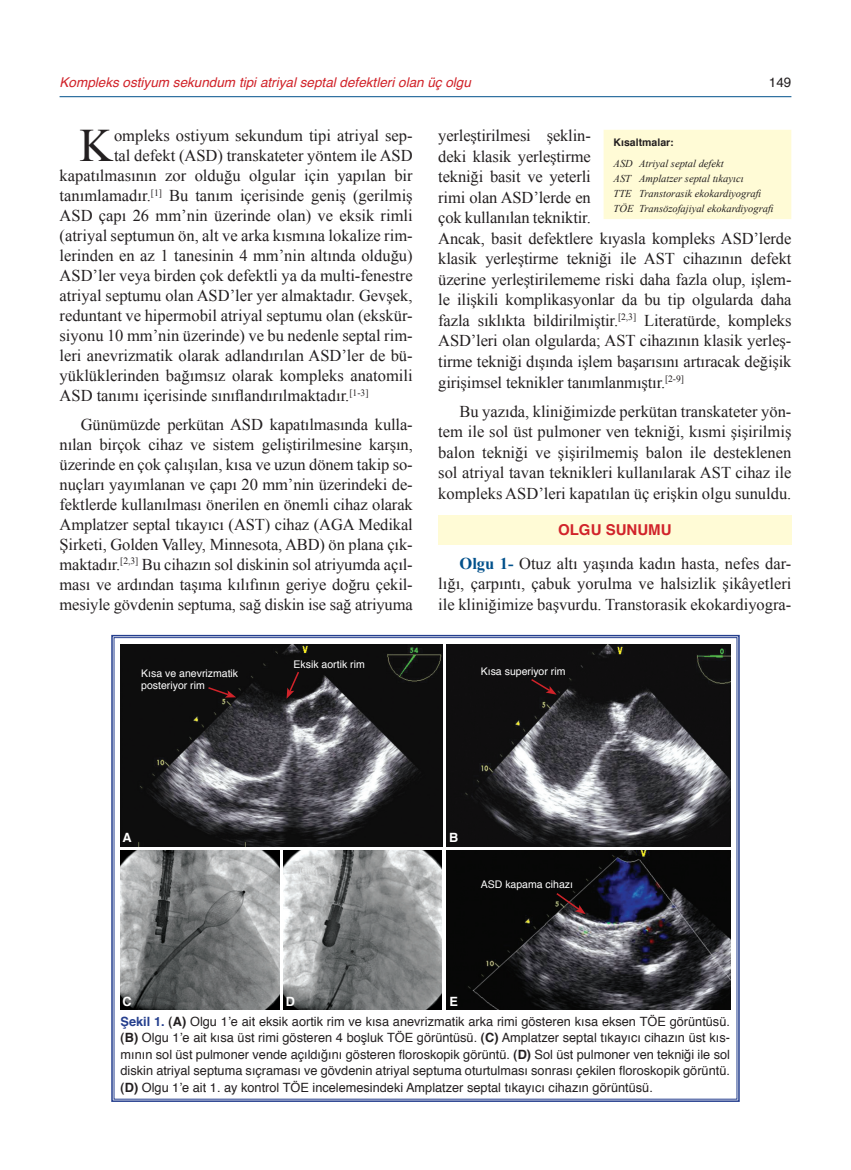
<style>
.page{position:relative;width:851px;height:1170px;background:#fff}
.page>*{position:absolute;margin:0;border:0;box-sizing:border-box;transform-origin:0 0}
.t1{font:46.5px "Times New Roman";color:#231f20}
.t2{font:16.5px/20.5px "Times New Roman";color:#231f20;text-align:justify}
.t3{font:700 15px "Helvetica";color:#d1232a}
.t4{font:italic 13.5px "Helvetica";color:#d1232a}
.t5{font:13.5px "Helvetica";color:#231f20}
.t6{font:12.75px/16.5px "Helvetica";color:#231f20;text-align:justify}
.t7{font:700 12.75px "Helvetica";color:#fff}
.t8{font:italic 10.5px/15px "Times New Roman";color:#231f20}
.t9{font:10.5px/12px "Helvetica";color:#fff}
.t10{font:700 10.5px "Helvetica";color:#231f20}
.s1{font-weight:700;color:#01508b}
.s2{font-weight:700;color:#253f8e}
.s3{font-weight:700}
</style>
<div class="page">
<div style="left:438px;top:515px;width:353px;height:30px;background:#fffbd6"></div>
<div style="left:604px;top:130px;width:186px;height:88px;background:#fffbd6"></div>
<div style="left:603px;top:130px;width:188px;height:89px;border:2px solid #fffbd6"></div>
<svg style="left:111px;top:634px;width:629px;height:468px"></svg>
<img style="left:120px;top:644px;width:322px;height:202px">
<img style="left:446px;top:644px;width:284px;height:202px">
<img style="left:120px;top:850px;width:159px;height:159px">
<img style="left:283px;top:850px;width:159px;height:159px">
<img style="left:446px;top:850px;width:284px;height:159px">
<svg style="left:206px;top:686px;width:30px;height:11px"></svg>
<svg style="left:286px;top:670px;width:14px;height:28px"></svg>
<svg style="left:529px;top:677px;width:27px;height:17px"></svg>
<svg style="left:554px;top:891px;width:31px;height:23px"></svg>
<hr style="left:60px;top:96px;width:731px;height:1px;background:#01508b">
<p class="t4" style="left:60px;top:71px;width:413px">Kompleks ostiyum sekundum tipi atriyal septal defektleri olan üç olgu</p>
<p class="t5" style="left:768px;top:73px;width:24px">149</p>
<p class="t2" style="left:438px;top:125px;width:355px;text-align:left">yerleştirilmesi şeklin-<br>deki klasik yerleştirme<br>tekniği basit ve yeterli<br>rimi olan ASD’lerde en<br>çok kullanılan tekniktir.<br>Ancak, basit defektlere kıyasla kompleks ASD’lerde klasik yerleştirme tekniği ile AST cihazının defekt üzerine yerleştirilememe riski daha fazla olup, işlem&shy;le ilişkili komplikasyonlar da bu tip olgularda daha fazla sıklıkta bildirilmiştir.<sup>[2,3]</sup> Literatürde, kompleks ASD’leri olan olgularda; AST cihazının klasik yerleş&shy;tirme tekniği dışında işlem başarısını artıracak değişik girişimsel teknikler tanımlanmıştır.<sup>[2-9]</sup></p>
<p class="t2" style="left:438px;top:400px;width:354px;text-indent:21px">Bu yazıda, kliniğimizde perkütan transkateter yön&shy;tem ile sol üst pulmoner ven tekniği, kısmi şişirilmiş balon tekniği ve şişirilmemiş balon ile desteklenen sol atriyal tavan teknikleri kullanılarak AST cihaz ile kompleks ASD’leri kapatılan üç erişkin olgu sunuldu.</p>
<p class="t3" style="left:558px;top:519px;width:115px">OLGU SUNUMU</p>
<p class="t2" style="left:438px;top:552px;width:354px;text-indent:21px"><span class="s1">Olgu 1-</span> Otuz altı yaşında kadın hasta, nefes dar&shy;lığı, çarpıntı, çabuk yorulma ve halsizlik şikâyetleri ile kliniğimize başvurdu. Transtorasik ekokardiyogra-</p>
<p class="t2" style="left:114px;top:125px;width:300px">ompleks ostiyum sekundum tipi atriyal sep-</p>
<p class="t2" style="left:114px;top:145px;width:300px">tal defekt (ASD) transkateter yöntem ile ASD</p>
<p class="t2" style="left:60px;top:165px;width:354px">kapatılmasının zor olduğu olgular için yapılan bir</p>
<p class="t2" style="left:60px;top:185px;width:354px">tanımlamadır.<sup>[1]</sup> Bu tanım içerisinde geniş (gerilmiş</p>
<p class="t2" style="left:60px;top:205px;width:354px">ASD çapı 26 mm’nin üzerinde olan) ve eksik rimli</p>
<p class="t2" style="left:60px;top:225px;width:354px">(atriyal septumun ön, alt ve arka kısmına lokalize rim-</p>
<p class="t2" style="left:60px;top:245px;width:354px">lerinden en az 1 tanesinin 4 mm’nin altında olduğu)</p>
<p class="t2" style="left:60px;top:265px;width:354px">ASD’ler veya birden çok defektli ya da multi-fenestre</p>
<p class="t2" style="left:60px;top:285px;width:354px">atriyal septumu olan ASD’ler yer almaktadır. Gevşek,</p>
<p class="t2" style="left:60px;top:305px;width:354px">reduntant ve hipermobil atriyal septumu olan (ekskür-</p>
<p class="t2" style="left:60px;top:325px;width:354px">siyonu 10 mm’nin üzerinde) ve bu nedenle septal rim-</p>
<p class="t2" style="left:60px;top:345px;width:354px">leri anevrizmatik olarak adlandırılan ASD’ler de bü-</p>
<p class="t2" style="left:60px;top:365px;width:354px">yüklüklerinden bağımsız olarak kompleks anatomili</p>
<p class="t2" style="left:60px;top:385px;width:310px">ASD tanımı içerisinde sınıflandırılmaktadır.<sup>[1-3]</sup></p>
<p class="t2" style="left:60px;top:414px;width:355px;line-height:20px;text-indent:21px">Günümüzde perkütan ASD kapatılmasında kulla&shy;nılan birçok cihaz ve sistem geliştirilmesine karşın, üzerinde en çok çalışılan, kısa ve uzun dönem takip so&shy;nuçları yayımlanan ve çapı 20 mm’nin üzerindeki de&shy;fektlerde kullanılması önerilen en önemli cihaz olarak Amplatzer septal tıkayıcı (AST) cihaz (AGA Medikal Şirketi, Golden Valley, Minnesota, ABD) ön plana çık&shy;maktadır.<sup>[2,3]</sup> Bu cihazın sol diskinin sol atriyumda açıl&shy;ması ve ardından taşıma kılıfının geriye doğru çekil&shy;mesiyle gövdenin septuma, sağ diskin ise sağ atriyuma</p>
<h1 class="t1" style="left:80px;top:114px;width:35px">K</h1>
<p class="t10" style="left:613px;top:135px;width:62px">Kısaltmalar:</p>
<p class="t8" style="left:613px;top:156px;width:163px">ASD Atriyal septal defekt<br>AST Amplatzer septal tıkayıcı<br>TTE Transtorasik ekokardiyografi<br>TÖE Transözofajiyal ekokardiyografi</p>
<p class="t9" style="left:141px;top:667px;width:98px">Kısa ve anevrizmatik posteriyor rim</p>
<p class="t9" style="left:293px;top:659px;width:73px">Eksik aortik rim</p>
<p class="t9" style="left:480px;top:666px;width:86px">Kısa superiyor rim</p>
<p class="t7" style="left:123px;top:829px;width:11px">A</p>
<p class="t7" style="left:449px;top:829px;width:11px">B</p>
<p class="t9" style="left:480px;top:879px;width:94px">ASD kapama cihazı</p>
<p class="t7" style="left:122px;top:993px;width:11px">C</p>
<p class="t7" style="left:286px;top:993px;width:11px">D</p>
<p class="t7" style="left:449px;top:993px;width:10px">E</p>
<p class="t6" style="left:120px;top:1013px;width:611px"><span class="s2">Şekil 1.</span> <span class="s3">(A)</span> Olgu 1’e ait eksik aortik rim ve kısa anevrizmatik arka rimi gösteren kısa eksen TÖE görüntüsü. <span class="s3">(B)</span> Olgu 1’e ait kısa üst rimi gösteren 4 boşluk TÖE görüntüsü. <span class="s3">(C)</span> Amplatzer septal tıkayıcı cihazın üst kıs&shy;mının sol üst pulmoner vende açıldığını gösteren floroskopik görüntü. <span class="s3">(D)</span> Sol üst pulmoner ven tekniği ile sol diskin atriyal septuma sıçraması ve gövdenin atriyal septuma oturtulması sonrası çekilen floroskopik görüntü. <span class="s3">(D)</span> Olgu 1’e ait 1. ay kontrol TÖE incelemesindeki Amplatzer septal tıkayıcı cihazın görüntüsü.</p>
</div>
